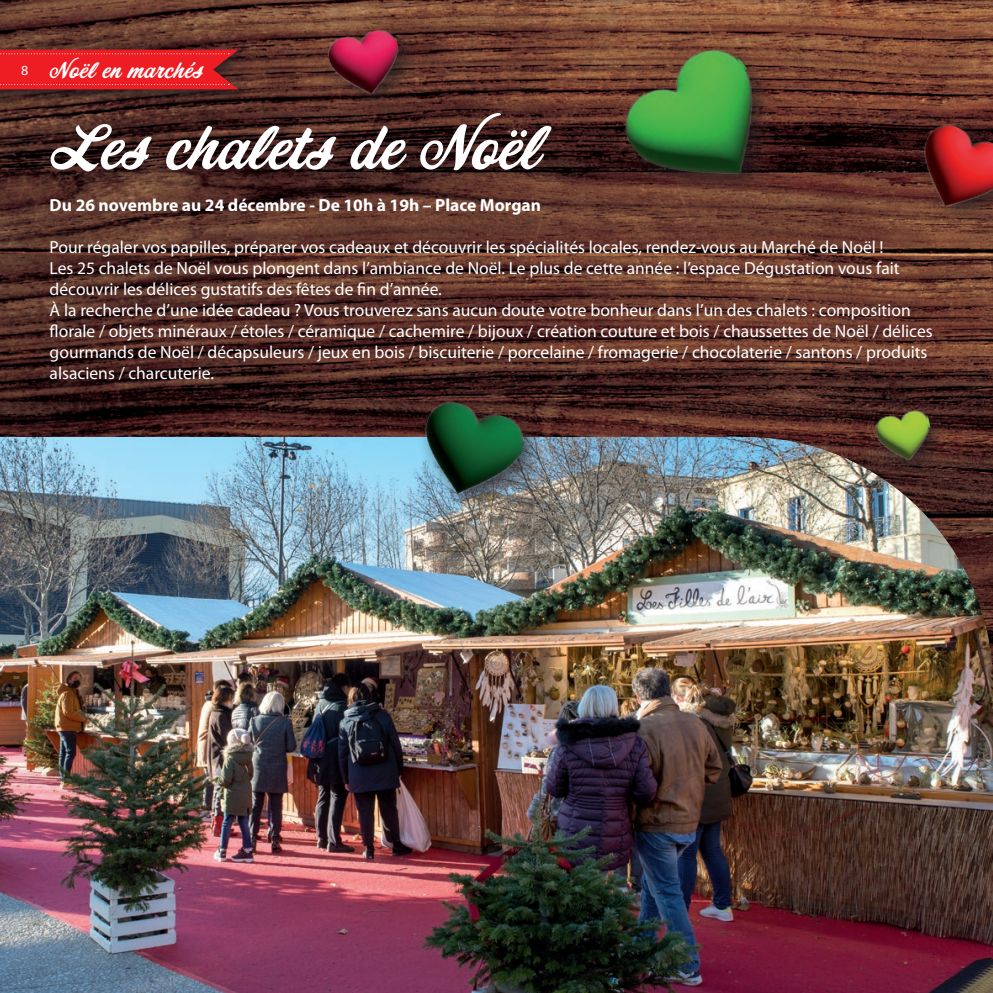
<style>
.page{position:relative;width:993px;height:993px;background:#fff}
.page>*{position:absolute;margin:0;border:0;box-sizing:border-box;transform-origin:0 0}
.t1{font:57.75px "Corner Store JF";color:#fff}
.t2{font:21px "Corner Store JF";letter-spacing:.025em;color:#fff}
.t3{font:17.5px/21px "Myriad Pro";color:#fff}
.t4{font:700 17.5px "Myriad Pro";color:#fff}
.s1{font-family:"Myriad Pro";font-size:14px}
</style>
<div class="page">
<img style="left:0;top:0;width:992px;height:437px">
<div style="left:0;top:45px;width:251px;height:59px;background:#231f20;opacity:.75"></div>
<svg style="left:0;top:50px;width:238px;height:39px;background:#e52026"></svg>
<img style="left:0;top:437px;width:992px;height:555px">
<div style="left:320px;top:21px;width:100px;height:95px;background:#231f20;opacity:.75"></div>
<img style="left:325px;top:27px;width:81px;height:74px">
<div style="left:915px;top:116px;width:77px;height:112px;background:#231f20;opacity:.75"></div>
<img style="left:904px;top:118px;width:88px;height:106px">
<div style="left:867px;top:402px;width:84px;height:80px;background:#231f20;opacity:.75"></div>
<img style="left:873px;top:408px;width:62px;height:57px">
<img style="left:611px;top:34px;width:183px;height:181px">
<div style="left:417px;top:393px;width:128px;height:122px;background:#231f20;opacity:.75"></div>
<img style="left:410px;top:396px;width:119px;height:111px">
<p class="t2" style="left:21px;top:55px;width:183px"><span class="s1">8</span> Noël en marchés</p>
<h1 class="t1" style="left:50px;top:105px;width:491px">Les chalets de Noël</h1>
<p class="t4" style="left:50px;top:194px;width:493px">Du 26 novembre au 24 décembre - De 10h à 19h – Place Morgan</p>
<p class="t3" style="left:50px;top:236px;width:884px">Pour régaler vos papilles, préparer vos cadeaux et découvrir les spécialités locales, rendez-vous au Marché de Noël !<br>Les 25 chalets de Noël vous plongent dans l’ambiance de Noël. Le plus de cette année : l’espace Dégustation vous fait découvrir les délices gustatifs des fêtes de fin d’année.<br>À la recherche d’une idée cadeau ? Vous trouverez sans aucun doute votre bonheur dans l’un des chalets : composition florale / objets minéraux / étoles / céramique / cachemire / bijoux / création couture et bois / chaussettes de Noël / délices gourmands de Noël / décapsuleurs / jeux en bois / biscuiterie / porcelaine / fromagerie / chocolaterie / santons / produits alsaciens / charcuterie.</p>
</div>
